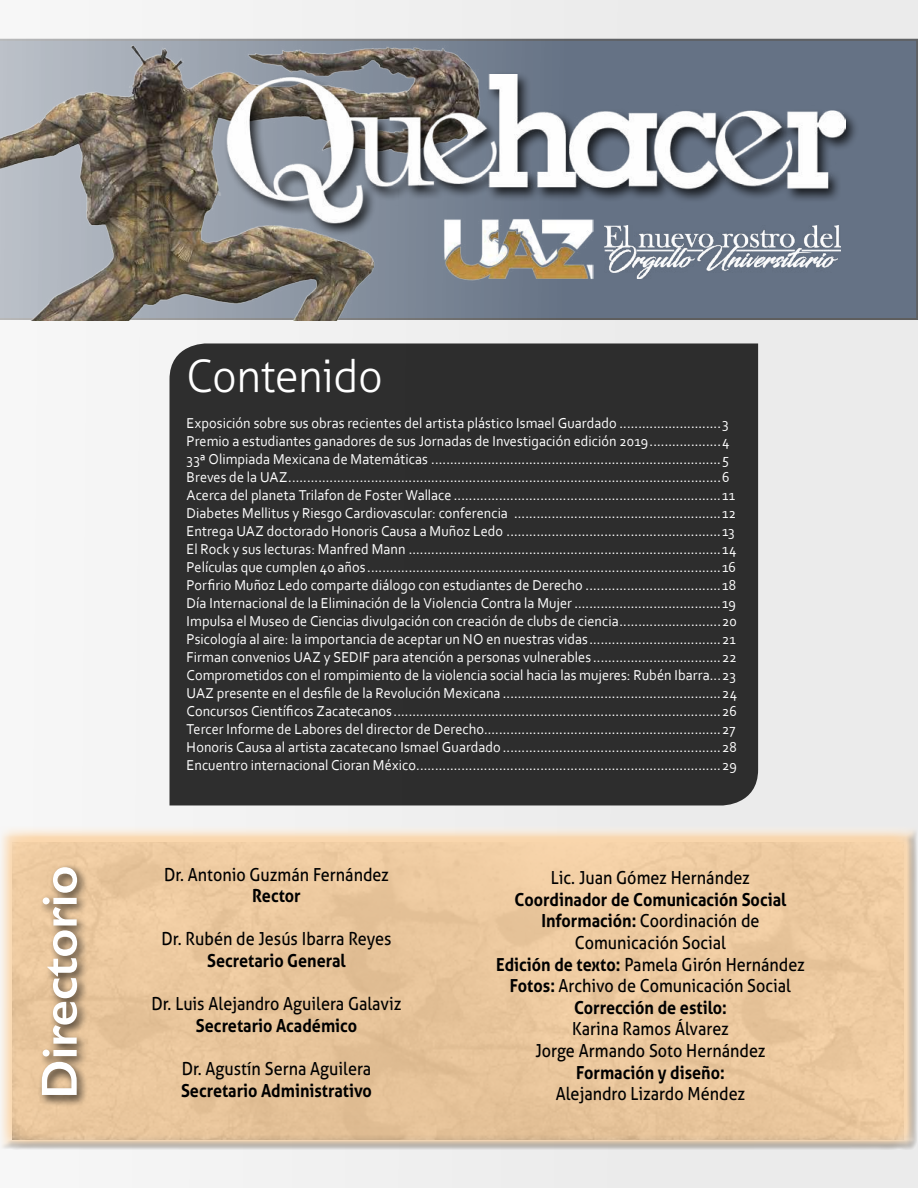
<style>
.page{position:relative;width:918px;height:1188px;background:#ebebeb}
.page>*{position:absolute;margin:0;border:0;box-sizing:border-box;transform-origin:0 0}
.t1{font:600 51px "Gill Sans";color:#fff}
.t2{font:300 45px "Aller";letter-spacing:-.01em;color:#fff;scale:.96 1}
.t3{font:700 18px/21.6px "Aller";color:#000;text-align:center;scale:.9 1}
.t4{font:18px/21.6px "Aller";color:#000;text-align:center;scale:.9 1}
.t5{font:15px/18px "Corbel";letter-spacing:.005em;color:#fff;scale:.95 1}
.s1{font-weight:400}
</style>
<div class="page">
<div style="left:170px;top:343px;width:588px;height:462px;background:#2d2d2d"></div>
<div style="left:485px;top:40px;width:432px;height:279px;background:#657285"></div>
<img style="left:0;top:40px;width:485px;height:281px">
<div style="left:223px;top:71px;width:636px;height:167px;background:#000;opacity:.75"></div>
<img style="left:226px;top:74px;width:620px;height:150px">
<img style="left:438px;top:207px;width:155px;height:76px">
<img style="left:604px;top:225px;width:237px;height:54px">
<div style="left:0;top:819px;width:918px;height:332px;background:#000;opacity:.75"></div>
<div style="left:37px;top:863px;width:53px;height:245px;background:#000;opacity:.75"></div>
<h2 class="t2" style="left:187px;top:349px;width:206px">Contenido</h2>
<p class="t5" style="left:187px;top:414px;width:581px">Exposición sobre sus obras recientes del artista plástico Ismael Guardado ...........................3<br>Premio a estudiantes ganadores de sus Jornadas de Investigación edición 2019...................4<br>33ª Olimpiada Mexicana de Matemáticas .............................................................................5<br>Breves de la UAZ...................................................................................................................6<br>Acerca del planeta Trilafon de Foster Wallace .......................................................................11<br>Diabetes Mellitus y Riesgo Cardiovascular: conferencia .......................................................12<br>Entrega UAZ doctorado Honoris Causa a Muñoz Ledo .........................................................13<br>El Rock y sus lecturas: Manfred Mann ...................................................................................14<br>Películas que cumplen 40 años ..............................................................................................16<br>Porfirio Muñoz Ledo comparte diálogo con estudiantes de Derecho ....................................18<br>Día Internacional de la Eliminación de la Violencia Contra la Mujer .......................................19<br>Impulsa el Museo de Ciencias divulgación con creación de clubs de ciencia...........................20<br>Psicología al aire: la importancia de aceptar un NO en nuestras vidas...................................21<br>Firman convenios UAZ y SEDIF para atención a personas vulnerables ..................................22<br>Comprometidos con el rompimiento de la violencia social hacia las mujeres: Rubén Ibarra...23<br>UAZ presente en el desfile de la Revolución Mexicana ..........................................................24<br>Concursos Científicos Zacatecanos .......................................................................................26<br>Tercer Informe de Labores del director de Derecho...............................................................27<br>Honoris Causa al artista zacatecano Ismael Guardado ..........................................................28<br>Encuentro internacional Cioran México.................................................................................29</p>
<h1 class="t1" style="left:29px;top:1099px;width:235px;rotate:-90deg">Directorio</h1>
<p class="t4" style="left:164px;top:863px;width:251px">Dr. Antonio Guzmán Fernández</p>
<p class="t3" style="left:252px;top:885px;width:56px">Rector</p>
<p class="t4" style="left:162px;top:928px;width:257px">Dr. Rubén de Jesús Ibarra Reyes</p>
<p class="t3" style="left:207px;top:950px;width:156px">Secretario General</p>
<p class="t4" style="left:152px;top:993px;width:279px">Dr. Luis Alejandro Aguilera Galaviz</p>
<p class="t3" style="left:196px;top:1014px;width:180px">Secretario Académico</p>
<p class="t4" style="left:182px;top:1058px;width:212px">Dr. Agustín Serna Aguilera</p>
<p class="t3" style="left:181px;top:1079px;width:214px">Secretario Administrativo</p>
<p class="t4" style="left:551px;top:867px;width:223px">Lic. Juan Gómez Hernández</p>
<p class="t3" style="left:496px;top:888px;width:345px">Coordinador de Comunicación Social<br>Información: <span class="s1">Coordinación de<br>Comunicación Social<br></span>Edición de texto: <span class="s1">Pamela Girón Hernández<br></span>Fotos: <span class="s1">Archivo de Comunicación Social<br></span>Corrección de estilo:</p>
<p class="t4" style="left:535px;top:1018px;width:257px">Karina Ramos Álvarez<br>Jorge Armando Soto Hernández</p>
<p class="t3" style="left:576px;top:1061px;width:167px">Formación y diseño:</p>
<p class="t4" style="left:556px;top:1083px;width:212px">Alejandro Lizardo Méndez</p>
</div>
